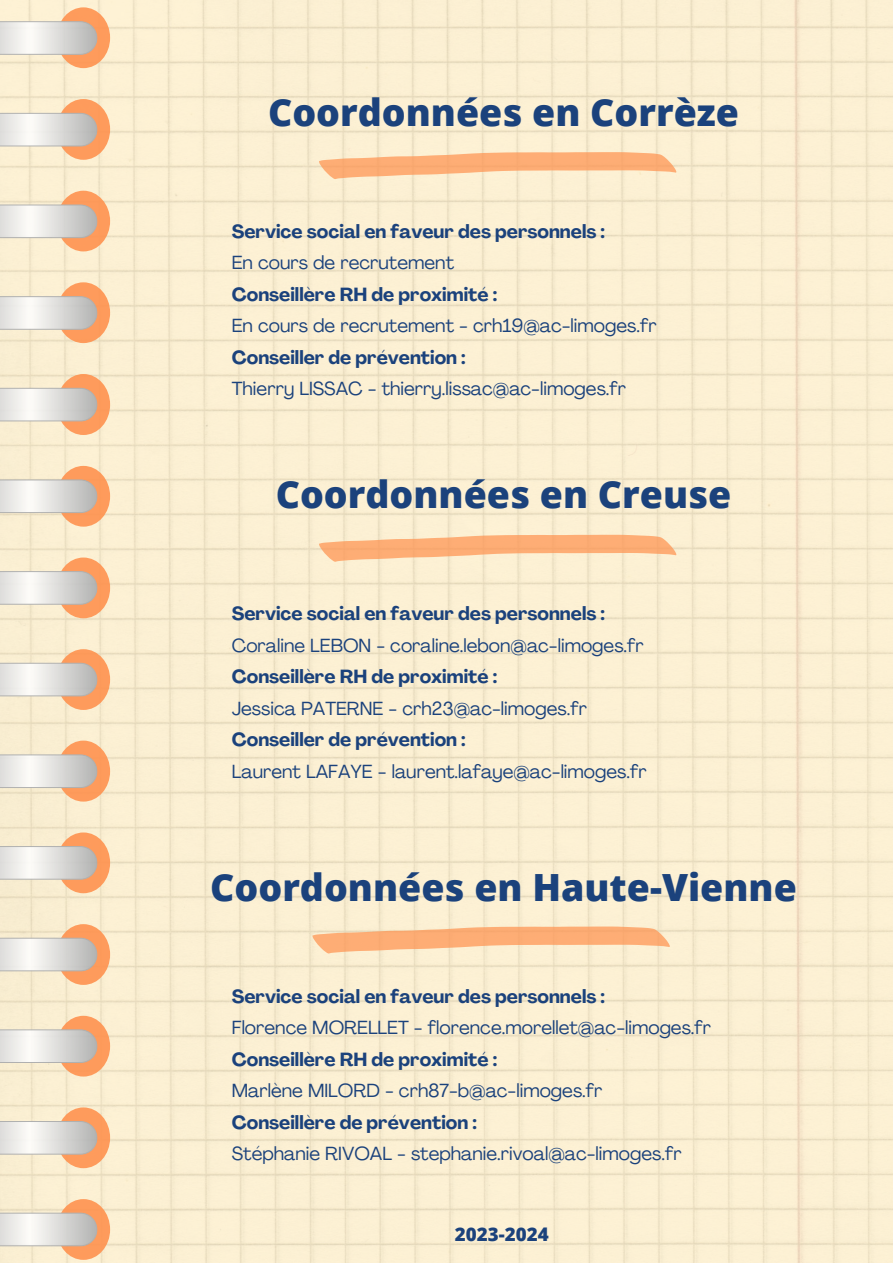
<style>
.page{position:relative;width:893px;height:1263px;background:#fff}
.page>*{position:absolute;margin:0;border:0;box-sizing:border-box;transform-origin:0 0}
.t1{font:800 37.5px "Open Sans";color:#1b427c}
.t2{font:18.75px "Agrandir";color:#1b427c}
.t3{font:700 18.75px "Agrandir";color:#1b427c}
.t4{font:800 18.75px "Open Sans";color:#1b427c}
</style>
<div class="page">
<img style="left:0;top:0;width:893px;height:1263px">
<svg style="left:319px;top:152px;width:357px;height:27px;background:#fcc293"></svg>
<svg style="left:319px;top:535px;width:357px;height:27px;background:#fcc293"></svg>
<svg style="left:312px;top:926px;width:358px;height:27px;background:#fbc293"></svg>
<svg style="left:57px;top:7px;width:53px;height:1253px;background:#fac99d"></svg>
<svg style="left:0;top:21px;width:97px;height:1225px;background:#eedfc8"></svg>
<p class="t1" style="left:268px;top:85px;width:472px">Coordonnées en Corrèze</p>
<p class="t3" style="left:232px;top:224px;width:375px">Service social en faveur des personnels :</p>
<p class="t2" style="left:232px;top:255px;width:224px">En cours de recrutement</p>
<p class="t3" style="left:232px;top:287px;width:267px">Conseillère RH de proximité :</p>
<p class="t2" style="left:232px;top:318px;width:426px">En cours de recrutement - crh19@ac-limoges.fr</p>
<p class="t3" style="left:232px;top:350px;width:235px">Conseiller de prévention :</p>
<p class="t2" style="left:232px;top:381px;width:396px">Thierry LISSAC - thierry.lissac@ac-limoges.fr</p>
<p class="t1" style="left:276px;top:468px;width:457px">Coordonnées en Creuse</p>
<p class="t3" style="left:232px;top:606px;width:375px">Service social en faveur des personnels :</p>
<p class="t2" style="left:232px;top:638px;width:413px">Coraline LEBON - coraline.lebon@ac-limoges.fr</p>
<p class="t3" style="left:232px;top:669px;width:267px">Conseillère RH de proximité :</p>
<p class="t2" style="left:232px;top:701px;width:357px">Jessica PATERNE - crh23@ac-limoges.fr</p>
<p class="t3" style="left:232px;top:732px;width:235px">Conseiller de prévention :</p>
<p class="t2" style="left:232px;top:764px;width:416px">Laurent LAFAYE - laurent.lafaye@ac-limoges.fr</p>
<p class="t1" style="left:210px;top:861px;width:588px">Coordonnées en Haute-Vienne</p>
<p class="t3" style="left:232px;top:988px;width:375px">Service social en faveur des personnels :</p>
<p class="t2" style="left:232px;top:1020px;width:481px">Florence MORELLET - florence.morellet@ac-limoges.fr</p>
<p class="t3" style="left:232px;top:1051px;width:267px">Conseillère RH de proximité :</p>
<p class="t2" style="left:232px;top:1083px;width:372px">Marlène MILORD - crh87-b@ac-limoges.fr</p>
<p class="t3" style="left:232px;top:1114px;width:247px">Conseillère de prévention :</p>
<p class="t2" style="left:232px;top:1146px;width:451px">Stéphanie RIVOAL - stephanie.rivoal@ac-limoges.fr</p>
<p class="t4" style="left:455px;top:1221px;width:95px">2023-2024</p>
</div>
